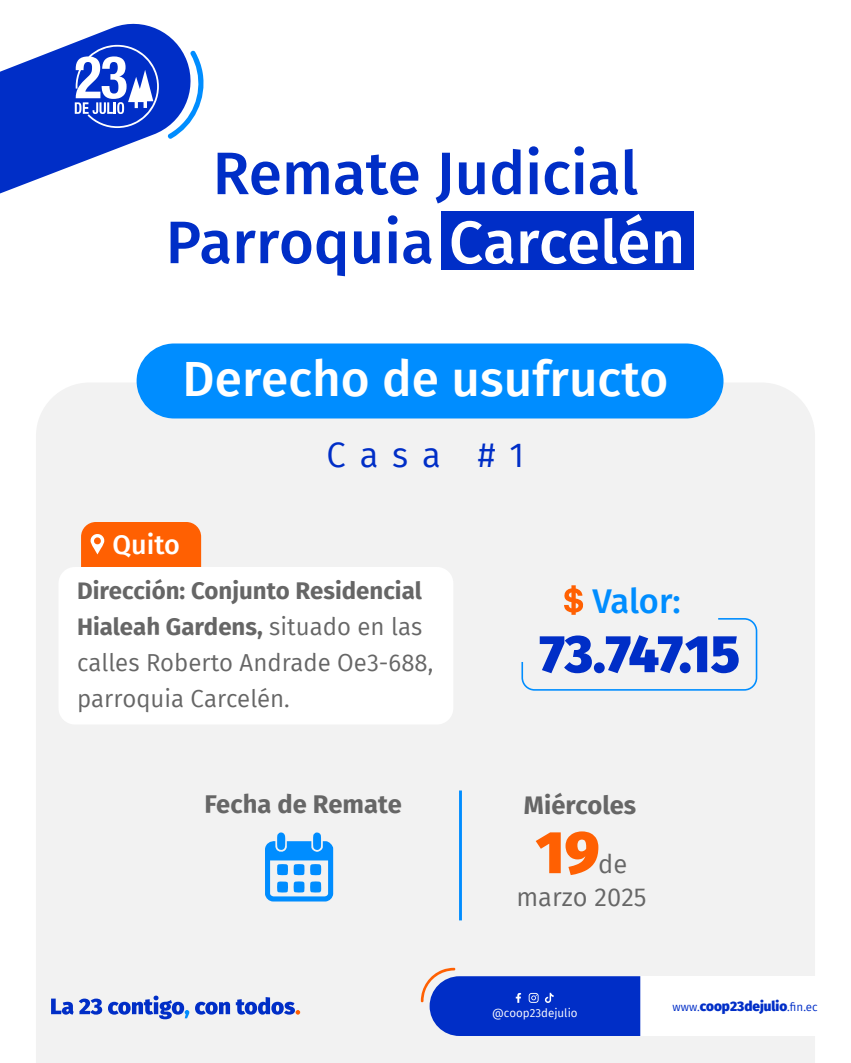
<style>
.page{position:relative;width:851px;height:1063px;background:#fff}
.page>*{position:absolute;margin:0;border:0;box-sizing:border-box;transform-origin:0 0}
.t1{font:500 60px/69px "Fira Sans";color:#002ec7;text-align:center}
.t2{font:800 60px "Fira Sans";color:#ff6002}
.t3{font:800 52.65px "Fira Sans";letter-spacing:-.015em;color:#002ec7}
.t4{font:500 49.5px "Fira Sans";color:#fff}
.t5{font:34.5px "Fira Sans";color:#002ec7}
.t6{font:500 34.35px "Fira Sans";letter-spacing:-.005em;color:#008dff}
.t7{font:500 27px "Fira Sans";color:#fff}
.t8{font:700 25.5px "Fira Sans";color:#666}
.t9{font:25.5px "Fira Sans";color:#666}
.t10{font:24px/36px "Fira Sans";color:#666}
.t11{font:800 13.5px "Fira Sans";color:#002ec7}
.t12{font:11.55px "Fira Sans";color:#fff}
.s1{color:#fff}
.s2{font-weight:700}
.s3{font-weight:400;font-size:11.55px}
</style>
<div class="page">
<div style="left:36px;top:382px;width:778px;height:681px;background:#f2f2f2"></div>
<div style="left:58px;top:567px;width:395px;height:157px;background:#fff;border-radius:16px"></div>
<div style="left:136px;top:343px;width:587px;height:75px;background:#008dff;border-radius:38px"></div>
<div style="left:441px;top:212px;width:252px;height:58px;background:#002ec7"></div>
<svg style="left:0;top:23px;width:204px;height:170px"></svg>
<div style="left:640px;top:976px;width:210px;height:60px;background:#fff"></div>
<svg style="left:421px;top:968px;width:219px;height:68px"></svg>
<div style="left:81px;top:522px;width:120px;height:45px;background:#ff6002"></div>
<div style="left:520px;top:585px;width:238px;height:106px;background:#f2f2f2"></div>
<svg style="left:265px;top:832px;width:68px;height:69px"></svg>
<hr style="left:459px;top:790px;width:3px;height:130px;background:#008dff">
<svg style="left:51px;top:999px;width:51px;height:16px"></svg>
<svg style="left:108px;top:996px;width:81px;height:23px"></svg>
<svg style="left:195px;top:1002px;width:35px;height:13px"></svg>
<svg style="left:236px;top:997px;width:64px;height:18px"></svg>
<h1 class="t1" style="left:166px;top:136px;width:521px">Remate Judicial<br>Parroquia <span class="s1">Carcelén</span></h1>
<h3 class="t4" style="left:183px;top:338px;width:487px">Derecho de usufructo</h3>
<h3 class="t5" style="left:326px;top:430px;width:199px">Casa #1</h3>
<p class="t7" style="left:112px;top:523px;width:69px">Quito</p>
<p class="t10" style="left:77px;top:572px;width:357px"><span class="s2">Dirección: Conjunto Residencial<br>Hialeah Gardens,</span> situado en las calles Roberto Andrade Oe3-688, parroquia Carcelén.</p>
<h3 class="t6" style="left:592px;top:573px;width:90px">Valor:</h3>
<h2 class="t3" style="left:539px;top:607px;width:202px">73.747.15</h2>
<p class="t8" style="left:204px;top:783px;width:199px">Fecha de Remate</p>
<p class="t8" style="left:524px;top:783px;width:114px">Miércoles</p>
<h1 class="t2" style="left:535px;top:798px;width:65px">19</h1>
<p class="t9" style="left:598px;top:845px;width:31px">de</p>
<p class="t9" style="left:516px;top:878px;width:132px">marzo 2025</p>
<p class="t12" style="left:492px;top:1004px;width:87px">@coop23dejulio</p>
<p class="t11" style="left:672px;top:994px;width:147px"><span class="s3">www.</span>coop23dejulio<span class="s3">.fin.ec</span></p>
</div>
